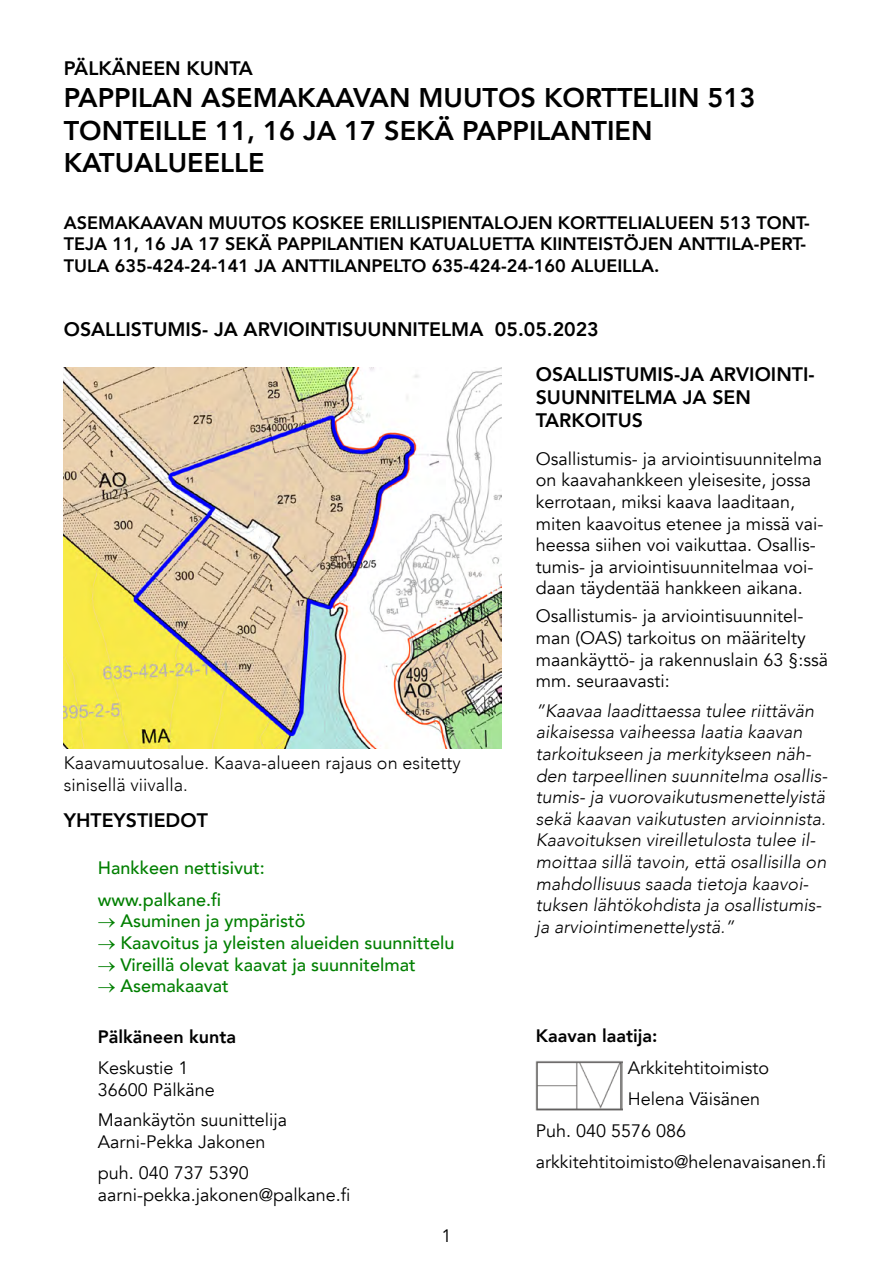
<style>
.page{position:relative;width:893px;height:1263px;background:#fff}
.page>*{position:absolute;margin:0;border:0;box-sizing:border-box;transform-origin:0 0}
.t1{font:800 27px/32.4px "Avenir";color:#000}
.t2{font:800 19.5px/23.4px "Avenir";color:#000}
.p1{font:18px/21.6px "Avenir";color:#000}
.p3{font:italic 300 18px/21.6px "Avenir";color:#000}
.p1-2{font:800 18px/21.6px "Avenir";color:#000}
.t3{font:500 18px/31.5px "Avenir";color:#007f00}
.t4{font:300 18px/21.6px "Avenir";color:#000}
</style>
<div class="page">
<img style="left:64px;top:367px;width:438px;height:381px">
<img style="left:536px;top:1061px;width:87px;height:50px">
<h2 class="t2" style="left:64px;top:55px;width:191px">PÄLKÄNEEN KUNTA</h2>
<h2 class="t1" style="left:64px;top:80px;width:693px">PAPPILAN ASEMAKAAVAN MUUTOS KORTTELIIN 513<br>TONTEILLE 11, 16 JA 17 SEKÄ PAPPILANTIEN<br>KATUALUEELLE</h2>
<h2 class="p1-2" style="left:64px;top:210px;width:748px">ASEMAKAAVAN MUUTOS KOSKEE ERILLISPIENTALOJEN KORTTELIALUEEN 513 TONT-<br>TEJA 11, 16 JA 17 SEKÄ PAPPILANTIEN KATUALUETTA KIINTEISTÖJEN ANTTILA-PERT-<br>TULA 635-424-24-141 JA ANTTILANPELTO 635-424-24-160 ALUEILLA.</h2>
<h2 class="t2" style="left:64px;top:316px;width:537px">OSALLISTUMIS- JA ARVIOINTISUUNNITELMA 05.05.2023</h2>
<p class="t4" style="left:64px;top:752px;width:398px">Kaavamuutosalue. Kaava-alueen rajaus on esitetty sinisellä viivalla.</p>
<h2 class="t2" style="left:64px;top:807px;width:146px">YHTEYSTIEDOT</h2>
<p class="t3" style="left:98px;top:851px;width:169px">Hankkeen nettisivut: www.palkane.fi</p>
<p class="t3" style="left:98px;top:904px;width:209px">→ Asuminen ja ympäristö</p>
<p class="t3" style="left:98px;top:926px;width:358px">→ Kaavoitus ja yleisten alueiden suunnittelu</p>
<p class="t3" style="left:98px;top:948px;width:320px">→ Vireillä olevat kaavat ja suunnitelmat</p>
<p class="t3" style="left:98px;top:969px;width:133px">→ Asemakaavat</p>
<h3 class="p1-2" style="left:98px;top:1025px;width:140px">Pälkäneen kunta</h3>
<p class="p1" style="left:98px;top:1057px;width:119px">Keskustie 1<br>36600 Pälkäne</p>
<p class="p1" style="left:98px;top:1110px;width:191px">Maankäytön suunittelija<br>Aarni-Pekka Jakonen</p>
<p class="p1" style="left:98px;top:1162px;width:254px">puh. 040 737 5390 aarni-pekka.jakonen@palkane.fi</p>
<p class="p1" style="left:441px;top:1225px;width:12px">1</p>
<h2 class="t2" style="left:536px;top:361px;width:280px">OSALLISTUMIS-JA ARVIOINTI-<br>SUUNNITELMA JA SEN<br>TARKOITUS</h2>
<p class="p1" style="left:536px;top:448px;width:289px">Osallistumis- ja arviointisuunnitelma on kaavahankkeen yleisesite, jossa kerrotaan, miksi kaava laaditaan, miten kaavoitus etenee ja missä vai&shy;heessa siihen voi vaikuttaa. Osallis&shy;tumis- ja arviointisuunnitelmaa voi&shy;daan täydentää hankkeen aikana.</p>
<p class="p1" style="left:536px;top:606px;width:294px">Osallistumis- ja arviointisuunnitel&shy;man (OAS) tarkoitus on määritelty maankäyttö- ja rakennuslain 63 §:ssä mm. seuraavasti:</p>
<p class="p3" style="left:536px;top:700px;width:293px">”Kaavaa laadittaessa tulee riittävän aikaisessa vaiheessa laatia kaavan tarkoitukseen ja merkitykseen näh&shy;den tarpeellinen suunnitelma osallis&shy;tumis- ja vuorovaikutusmenettelyistä sekä kaavan vaikutusten arvioinnista.<br>Kaavoituksen vireilletulosta tulee il&shy;moittaa sillä tavoin, että osallisilla on mahdollisuus saada tietoja kaavoi&shy;tuksen lähtökohdista ja osallistumis&shy;ja arviointimenettelystä.”</p>
<p class="p1-2" style="left:536px;top:1024px;width:123px">Kaavan laatija:</p>
<p class="p1" style="left:628px;top:1057px;width:143px">Arkkitehtitoimisto</p>
<p class="p1" style="left:628px;top:1089px;width:134px">Helena Väisänen</p>
<p class="p1" style="left:536px;top:1120px;width:152px">Puh. 040 5576 086</p>
<p class="p1" style="left:536px;top:1152px;width:292px">arkkitehtitoimisto@helenavaisanen.fi</p>
</div>
